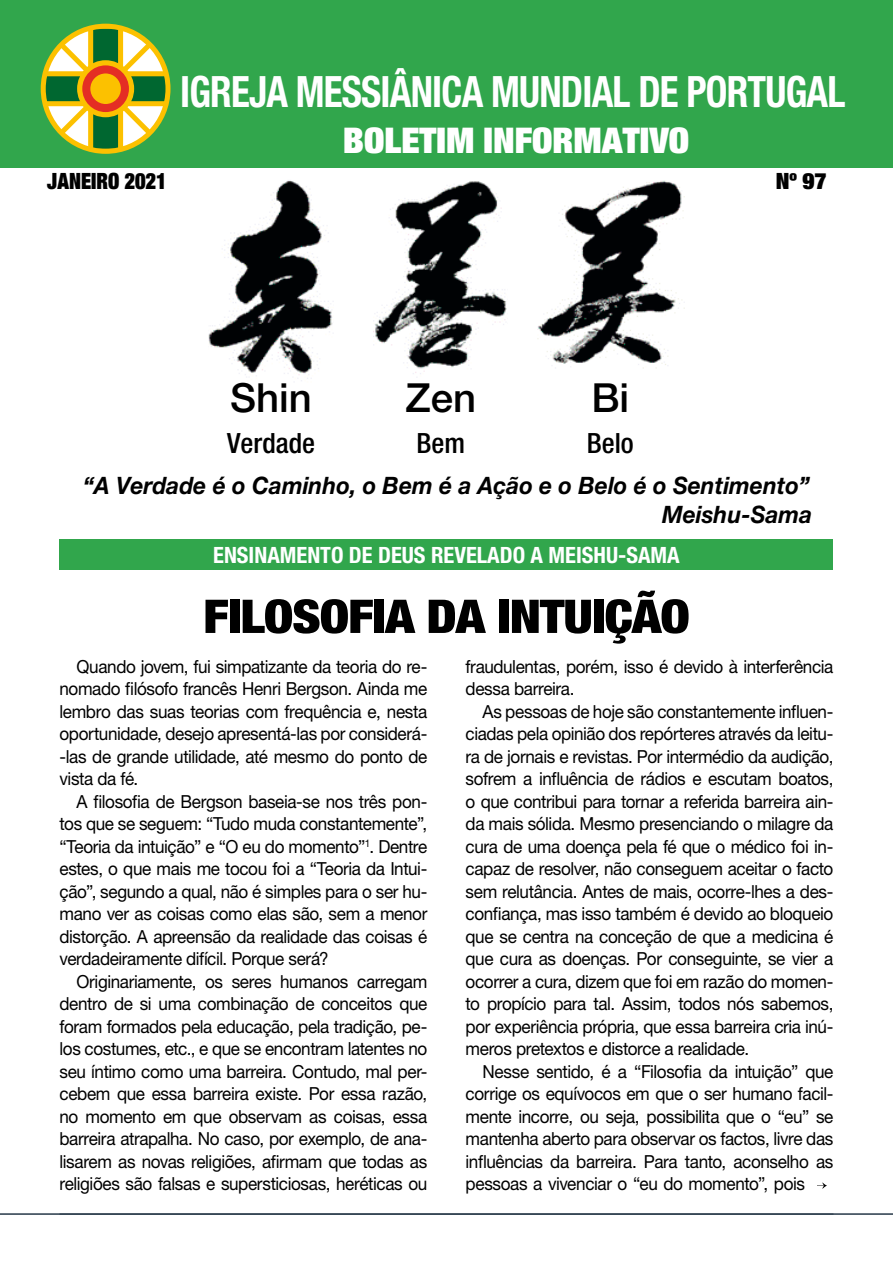
<style>
.page{position:relative;width:893px;height:1263px;background:#fff}
.page>*{position:absolute;margin:0;border:0;box-sizing:border-box;transform-origin:0 0}
.t1{font:900 condensed 46.5px "Helvetica Neue LT Std";letter-spacing:-.02em;color:#000;scale:1.14 1}
.t2{font:700 condensed 43.2px "Helvetica Neue LT Std";letter-spacing:-.02em;color:#fff;scale:.9 1}
.t3{font:500 40.05px "Helvetica Neue LT Std";color:#000}
.t4{font:900 condensed 35.4px "Helvetica Neue LT Std";color:#fff}
.t5{font:500 condensed 27.9px "Helvetica Neue LT Std";color:#000}
.t6{font:italic 700 24px/29px "Helvetica Neue LT Std";color:#000;text-align:right;scale:.95 1}
.t7{font:700 condensed 22.5px "Helvetica Neue LT Std";color:#fff}
.t8{font:900 condensed 22.5px "Helvetica Neue LT Std";color:#000;scale:.9 1}
.t9{font:900 condensed 22.5px "Helvetica Neue LT Std";color:#000}
.t10{font:18px/22.5px "Helvetica Neue LT Std";letter-spacing:-.025em;color:#000;text-align:justify;scale:.95 1}
</style>
<div class="page">
<div style="left:0;top:0;width:893px;height:167px;background:#31a64c"></div>
<svg style="left:43px;top:26px;width:122px;height:125px"></svg>
<div style="left:77px;top:60px;width:57px;height:57px;background:#fcc100;border-radius:50%"></div>
<div style="left:82px;top:65px;width:47px;height:47px;border:8px solid #e42e24;border-radius:50%"></div>
<div style="left:41px;top:24px;width:130px;height:130px;border:5px solid #fcc100;border-radius:50%"></div>
<hr style="left:0;top:1214px;width:893px;height:1px;background:#253747">
<svg style="left:818px;top:1182px;width:9px;height:7px"></svg>
<div style="left:60px;top:540px;width:773px;height:30px;background:#31a64c"></div>
<img style="left:208px;top:180px;width:126px;height:201px">
<img style="left:374px;top:181px;width:133px;height:193px">
<img style="left:537px;top:180px;width:147px;height:189px">
<h2 class="t2" style="left:180px;top:66px;width:741px">IGREJA MESSIÂNICA MUNDIAL DE PORTUGAL</h2>
<h3 class="t4" style="left:343px;top:118px;width:348px">BOLETIM INFORMATIVO</h3>
<p class="t8" style="left:47px;top:167px;width:134px">JANEIRO 2021</p>
<p class="t9" style="left:776px;top:167px;width:52px">Nº 97</p>
<h3 class="t3" style="left:230px;top:374px;width:83px">Shin</h3>
<h3 class="t5" style="left:227px;top:427px;width:89px">Verdade</h3>
<h3 class="t3" style="left:591px;top:374px;width:39px">Bi</h3>
<h3 class="t5" style="left:587px;top:427px;width:49px">Belo</h3>
<h3 class="t6" style="left:83px;top:470px;width:769px">“A Verdade é o Caminho, o Bem é a Ação e o Belo é o Sentimento”<br>Meishu-Sama</h3>
<h3 class="t3" style="left:405px;top:374px;width:72px">Zen</h3>
<h3 class="t5" style="left:416px;top:427px;width:50px">Bem</h3>
<p class="t7" style="left:213px;top:541px;width:468px">ENSINAMENTO DE DEUS REVELADO A MEISHU-SAMA</p>
<h1 class="t1" style="left:203px;top:588px;width:428px">FILOSOFIA DA INTUIÇÃO</h1>
<p class="t10" style="left:60px;top:655px;width:389px;text-indent:17px">Quando jovem, fui simpatizante da teoria do re&shy;nomado filósofo francês Henri Bergson. Ainda me lembro das suas teorias com frequência e, nesta oportunidade, desejo apresentá-las por considerá--las de grande utilidade, até mesmo do ponto de vista da fé.</p>
<p class="t10" style="left:60px;top:790px;width:389px;text-indent:17px">A filosofia de Bergson baseia-se nos três pon&shy;tos que se seguem: “Tudo muda constantemente”, “Teoria da intuição” e “O eu do momento”<sup>1</sup>. Dentre estes, o que mais me tocou foi a “Teoria da Intui&shy;ção”, segundo a qual, não é simples para o ser hu&shy;mano ver as coisas como elas são, sem a menor distorção. A apreensão da realidade das coisas é verdadeiramente difícil. Porque será?</p>
<p class="t10" style="left:60px;top:970px;width:389px;text-indent:17px">Originariamente, os seres humanos carregam dentro de si uma combinação de conceitos que foram formados pela educação, pela tradição, pe&shy;los costumes, etc., e que se encontram latentes no seu íntimo como uma barreira. Contudo, mal per&shy;cebem que essa barreira existe. Por essa razão, no momento em que observam as coisas, essa barreira atrapalha. No caso, por exemplo, de ana&shy;lisarem as novas religiões, afirmam que todas as religiões são falsas e supersticiosas, heréticas ou</p>
<p class="t10" style="left:466px;top:655px;width:389px">fraudulentas, porém, isso é devido à interferência dessa barreira.</p>
<p class="t10" style="left:466px;top:700px;width:389px;text-indent:17px">As pessoas de hoje são constantemente influen&shy;ciadas pela opinião dos repórteres através da leitu&shy;ra de jornais e revistas. Por intermédio da audição, sofrem a influência de rádios e escutam boatos, o que contribui para tornar a referida barreira ain&shy;da mais sólida. Mesmo presenciando o milagre da cura de uma doença pela fé que o médico foi in&shy;capaz de resolver, não conseguem aceitar o facto sem relutância. Antes de mais, ocorre-lhes a des&shy;confiança, mas isso também é devido ao bloqueio que se centra na conceção de que a medicina é que cura as doenças. Por conseguinte, se vier a ocorrer a cura, dizem que foi em razão do momen&shy;to propício para tal. Assim, todos nós sabemos, por experiência própria, que essa barreira cria inú&shy;meros pretextos e distorce a realidade.</p>
<p class="t10" style="left:466px;top:1060px;width:389px;text-indent:17px">Nesse sentido, é a “Filosofia da intuição” que corrige os equívocos em que o ser humano facil&shy;mente incorre, ou seja, possibilita que o “eu” se mantenha aberto para observar os factos, livre das influências da barreira. Para tanto, aconselho as pessoas a vivenciar o “eu do momento”, pois</p>
</div>
